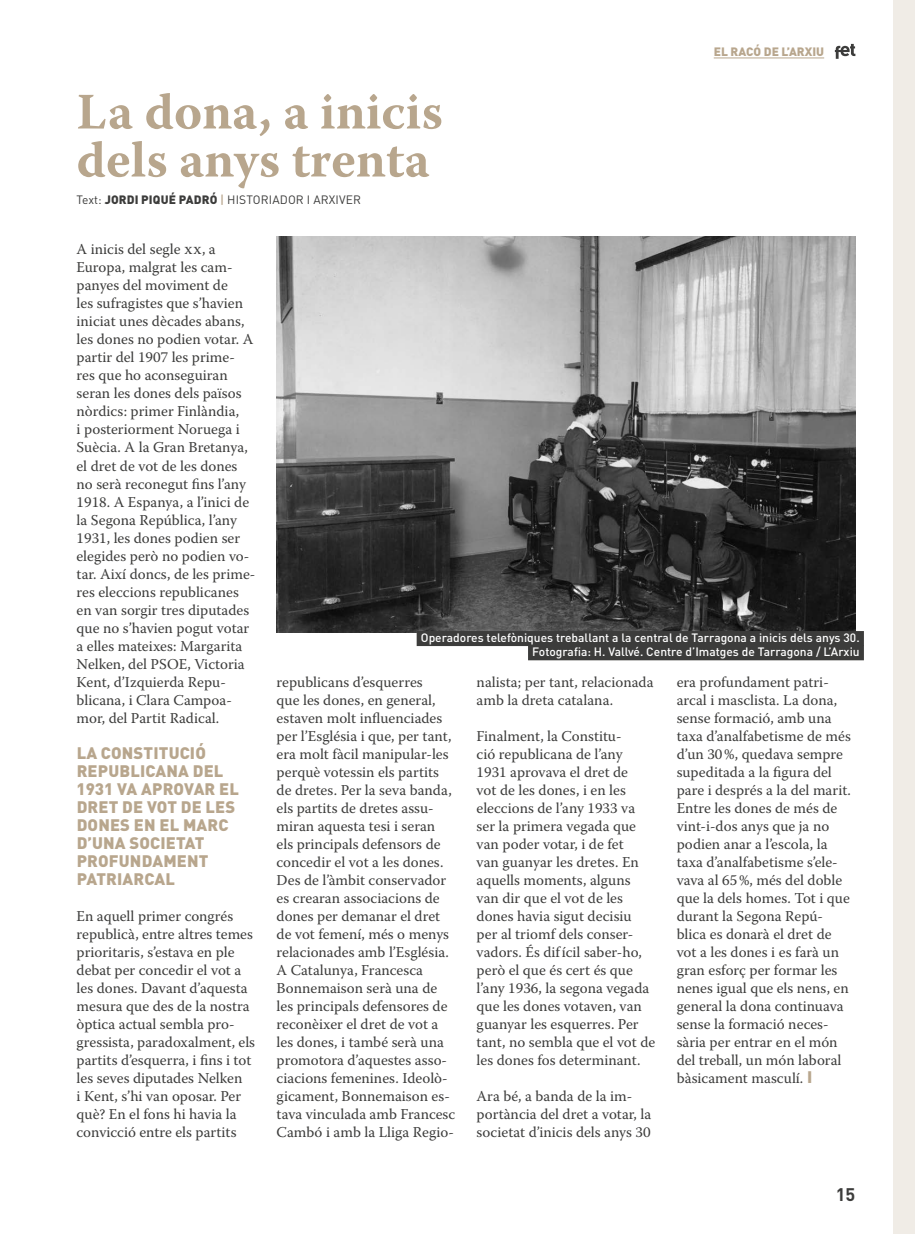
<style>
.page{position:relative;width:915px;height:1234px;background:#fff}
.page>*{position:absolute;margin:0;border:0;box-sizing:border-box;transform-origin:0 0}
.t1{font:700 51px/48px "Warnock Pro";color:#b8a68d}
.t2{font:700 18px "DIN Pro";color:#3c3c3b}
.t3{font:900 16.5px/18px "DIN Pro";letter-spacing:.01em;color:#b8a68d}
.t4{font:15px/18px "Warnock Pro";color:#3c3c3b}
.t5{font:500 12px/14.2px "DIN Pro";color:#fff;text-align:right}
.t6{font:12px "DIN Pro";letter-spacing:.01em;color:#3c3c3b}
.t7{font:900 12px "DIN Pro";color:#b8a68d}
.s1{font-weight:900}
.s2{font-weight:500;color:#b8a68d}
.s3{font-family:"DIN Pro";font-weight:900;font-size:16.5px;color:#b8a68d}
</style>
<div class="page">
<svg style="left:834px;top:44px;width:21px;height:15px"></svg>
<img style="left:276px;top:236px;width:579px;height:396px">
<div style="left:416px;top:631px;width:447px;height:15px;background:#3c3c3b"></div>
<div style="left:528px;top:645px;width:335px;height:15px;background:#3c3c3b"></div>
<hr style="left:713px;top:58px;width:110px;height:1px;background:#b8a68d">
<div style="left:893px;top:0;width:21px;height:1233px;background:#f0ece6"></div>
<h1 class="t1" style="left:77px;top:87px;width:367px">La dona, a inicis dels anys trenta</h1>
<p class="t6" style="left:77px;top:191px;width:286px">Text: <span class="s1">JORDI PIQUÉ PADRÓ</span> <span class="s2">|</span> HISTORIADOR I ARXIVER</p>
<p class="t7" style="left:713px;top:44px;width:112px">EL RACÓ DE L’ARXIU</p>
<p class="t4" style="left:77px;top:240px;width:180px">A inicis del segle xx, a<br>Europa, malgrat les cam&shy;panyes del moviment de<br>les sufragistes que s’havien iniciat unes dècades abans, les dones no podien votar. A partir del 1907 les prime&shy;res que ho aconseguiran seran les dones dels països nòrdics: primer Finlàndia,<br>i posteriorment Noruega i<br>Suècia. A la Gran Bretanya, el dret de vot de les dones no serà reconegut fins l’any<br>1918. A Espanya, a l’inici de la Segona República, l’any<br>1931, les dones podien ser elegides però no podien vo&shy;tar. Així doncs, de les prime&shy;res eleccions republicanes en van sorgir tres diputades que no s’havien pogut votar a elles mateixes: Margarita<br>Nelken, del PSOE, Victoria<br>Kent, d’Izquierda Repu&shy;blicana, i Clara Campoa&shy;mor, del Partit Radical.</p>
<p class="t3" style="left:77px;top:743px;width:164px">LA CONSTITUCIÓ<br>REPUBLICANA DEL<br>1931 VA APROVAR EL<br>DRET DE VOT DE LES<br>DONES EN EL MARC<br>D’UNA SOCIETAT<br>PROFUNDAMENT<br>PATRIARCAL</p>
<p class="t4" style="left:77px;top:906px;width:180px">En aquell primer congrés republicà, entre altres temes prioritaris, s’estava en ple debat per concedir el vot a les dones. Davant d’aquesta mesura que des de la nostra òptica actual sembla pro&shy;gressista, paradoxalment, els partits d’esquerra, i fins i tot les seves diputades Nelken<br>i Kent, s’hi van oposar. Per què? En el fons hi havia la convicció entre els partits</p>
<p class="t5" style="left:421px;top:629px;width:440px">Operadores telefòniques treballant a la central de Tarragona a inicis dels anys 30.<br>Fotografia: H. Vallvé. Centre d’Imatges de Tarragona / L’Arxiu</p>
<p class="t4" style="left:276px;top:672px;width:180px">republicans d’esquerres<br>que les dones, en general, estaven molt influenciades per l’Església i que, per tant, era molt fàcil manipular-les perquè votessin els partits de dretes. Per la seva banda, els partits de dretes assu&shy;miran aquesta tesi i seran els principals defensors de concedir el vot a les dones.<br>Des de l’àmbit conservador es crearan associacions de dones per demanar el dret de vot femení, més o menys relacionades amb l’Església.<br>A Catalunya, Francesca<br>Bonnemaison serà una de les principals defensores de reconèixer el dret de vot a les dones, i també serà una promotora d’aquestes asso&shy;ciacions femenines. Ideolò&shy;gicament, Bonnemaison es&shy;tava vinculada amb Francesc<br>Cambó i amb la Lliga Regio-</p>
<p class="t4" style="left:476px;top:672px;width:178px">nalista; per tant, relacionada amb la dreta catalana.</p>
<p class="t4" style="left:476px;top:726px;width:180px">Finalment, la Constitu-<br>ció republicana de l’any<br>1931 aprovava el dret de<br>vot de les dones, i en les eleccions de l’any 1933 va ser la primera vegada que van poder votar, i de fet<br>van guanyar les dretes. En aquells moments, alguns van dir que el vot de les dones havia sigut decisiu per al triomf dels conser&shy;vadors. És difícil saber-ho, però el que és cert és que l’any 1936, la segona vegada que les dones votaven, van guanyar les esquerres. Per tant, no sembla que el vot de les dones fos determinant.</p>
<p class="t4" style="left:476px;top:1086px;width:176px">Ara bé, a banda de la im&shy;portància del dret a votar, la societat d’inicis dels anys 30</p>
<p class="t4" style="left:676px;top:672px;width:176px">era profundament patri&shy;arcal i masclista. La dona, sense formació, amb una taxa d’analfabetisme de més d’un 30 %, quedava sempre supeditada a la figura del pare i després a la del marit.<br>Entre les dones de més de vint-i-dos anys que ja no podien anar a l’escola, la taxa d’analfabetisme s’ele&shy;vava al 65 %, més del doble que la dels homes. Tot i que durant la Segona Repú&shy;blica es donarà el dret de vot a les dones i es farà un gran esforç per formar les nenes igual que els nens, en general la dona continuava sense la formació neces&shy;sària per entrar en el món del treball, un món laboral bàsicament masculí. <span class="s3">I</span></p>
<p class="t2" style="left:835px;top:1181px;width:21px">15</p>
</div>
